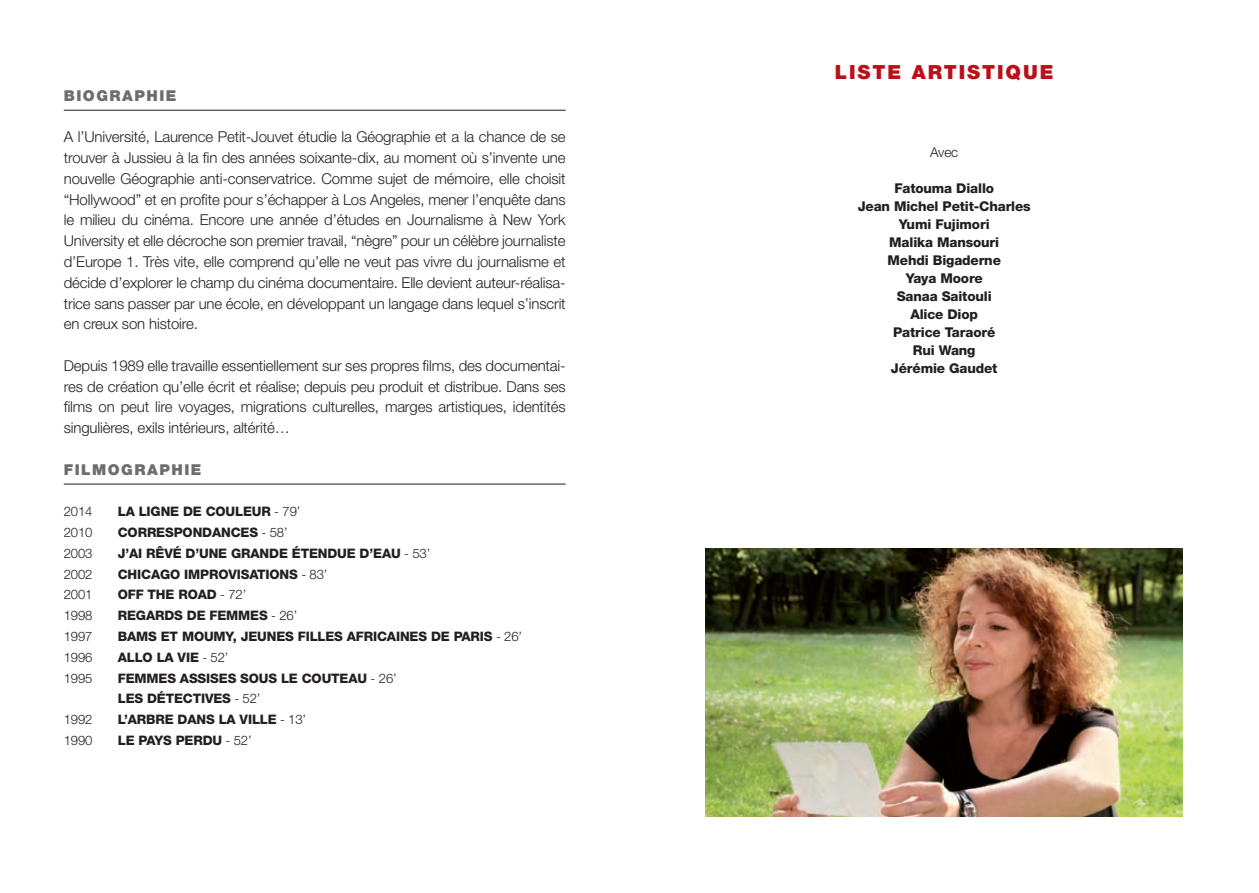
<style>
.page{position:relative;width:1259px;height:893px;background:#fff}
.page>*{position:absolute;margin:0;border:0;box-sizing:border-box;transform-origin:0 0}
.t1{font:900 19.5px "Helvetica Neue";letter-spacing:.1em;color:#bb1018}
.t2{font:300 15px/20.9px "Helvetica Neue";letter-spacing:-.01em;color:#231f20;text-align:justify}
.t3{font:900 15px "Helvetica Neue";letter-spacing:.1em;color:#6c6d70}
.t4{font:800 13.5px/18px "Helvetica Neue";letter-spacing:-.01em;color:#231f20;text-align:center}
.t5{font:300 13.5px "Helvetica Neue";color:#231f20}
.t6{font:800 13.05px/20.9px "Helvetica Neue";letter-spacing:-.01em;color:#231f20}
.t7{font:300 13.05px "Helvetica Neue";letter-spacing:-.01em;color:#231f20}
.t8{font:800 13.05px "Helvetica Neue";letter-spacing:.05em;color:#231f20}
.s1{font-weight:300}
.s2{font-weight:800}
</style>
<div class="page">
<hr style="left:64px;top:110px;width:502px;height:1px;background:#231f20">
<hr style="left:64px;top:484px;width:502px;height:1px;background:#231f20">
<img style="left:705px;top:548px;width:477px;height:269px">
<p class="t3" style="left:64px;top:87px;width:59px">BIOGRAP</p>
<p class="t3" style="left:147px;top:87px;width:31px">HIE</p>
<p class="t2" style="left:64px;top:126px;width:503px">A l’Université, Laurence Petit-Jouvet étudie la Géographie et a la chance de se trouver à Jussieu à la fin des années soixante-dix, au moment où s’invente une nouvelle Géographie anti-conservatrice. Comme sujet de mémoire, elle choisit “Hollywood” et en profite pour s’échapper à Los Angeles, mener l’enquête dans le milieu du cinéma. Encore une année d’études en Journalisme à New York University et elle décroche son premier travail, “nègre” pour un célèbre journaliste d’Europe 1. Très vite, elle comprend qu’elle ne veut pas vivre du journalisme et décide d’explorer le champ du cinéma documentaire. Elle devient auteur-réalisa&shy;trice sans passer par une école, en développant un langage dans lequel s’inscrit en creux son histoire.</p>
<p class="t2" style="left:64px;top:355px;width:503px">Depuis 1989 elle travaille essentiellement sur ses propres films, des documentai&shy;res de création qu’elle écrit et réalise; depuis peu produit et distribue. Dans ses films on peut lire voyages, migrations culturelles, marges artistiques, identités singulières, exils intérieurs, altérité…</p>
<p class="t3" style="left:64px;top:460px;width:84px">FILMOGRAP</p>
<p class="t3" style="left:171px;top:460px;width:31px">HIE</p>
<p class="t7" style="left:64px;top:504px;width:30px">2014</p>
<p class="t8" style="left:118px;top:504px;width:184px">LA LIGNE DE COULEUR <span class="s1">- 79’</span></p>
<p class="t7" style="left:64px;top:524px;width:30px">2010</p>
<p class="t6" style="left:118px;top:522px;width:86px">CORRESPONDANC</p>
<p class="t7" style="left:240px;top:524px;width:49px"><span class="s2">ES</span> - 58’</p>
<p class="t7" style="left:64px;top:545px;width:30px">2003</p>
<p class="t6" style="left:118px;top:543px;width:144px">J’AI RÊVÉ D’UN E G RAND</p>
<p class="t6" style="left:279px;top:543px;width:50px">E ÉTENDU</p>
<p class="t6" style="left:347px;top:543px;width:85px">E D’EAU <span class="s1">- 53’</span></p>
<p class="t7" style="left:64px;top:566px;width:30px">2002</p>
<p class="t6" style="left:118px;top:564px;width:34px">CHICAG</p>
<p class="t6" style="left:170px;top:564px;width:159px">O IMPROVISATIONS <span class="s1">- 83’</span></p>
<p class="t7" style="left:64px;top:587px;width:30px">2001</p>
<p class="t6" style="left:118px;top:584px;width:10px">OFF</p>
<p class="t6" style="left:148px;top:584px;width:100px">THE ROAD <span class="s1">- 72’</span></p>
<p class="t7" style="left:64px;top:608px;width:30px">1998</p>
<p class="t6" style="left:118px;top:605px;width:181px">REGARDS DE FEMM ES <span class="s1">- 26’</span></p>
<p class="t7" style="left:64px;top:628px;width:30px">1997</p>
<p class="t6" style="left:118px;top:626px;width:98px">BAMS ET MOUMY</p>
<p class="t6" style="left:233px;top:626px;width:291px">, J EUN ES FILLES AFRICAINES DE PARIS <span class="s1">- 26’</span></p>
<p class="t7" style="left:64px;top:649px;width:30px">1996</p>
<p class="t6" style="left:118px;top:647px;width:112px">ALLO LA VIE <span class="s1">- 52’</span></p>
<p class="t7" style="left:64px;top:670px;width:30px">1995</p>
<p class="t6" style="left:118px;top:667px;width:280px">FEMM ES ASSISES SOUS LE COUTEAU <span class="s1">- 26’<br></span>LES DÉTECTIVES <span class="s1">- 52’</span></p>
<p class="t7" style="left:64px;top:711px;width:30px">1992</p>
<p class="t6" style="left:118px;top:709px;width:70px">L’ARBRE DAN</p>
<p class="t6" style="left:206px;top:709px;width:102px">S LA VILLE <span class="s1">- 13’</span></p>
<p class="t7" style="left:64px;top:732px;width:30px">1990</p>
<p class="t6" style="left:118px;top:730px;width:135px">LE PAYS PERDU <span class="s1">- 52’</span></p>
<h1 class="t1" style="left:835px;top:60px;width:220px">LISTE ARTISTIQUE</h1>
<p class="t5" style="left:930px;top:144px;width:30px">Avec</p>
<p class="t4" style="left:857px;top:179px;width:175px">FATOUMA DIALLO<br>JEAN MICHEL PETIT-CHARLES<br>YUMI FUJIMORI<br>MALIKA MANSOURI<br>MEHDI BIGADERNE<br>YAYA MOORE<br>SANAA SAITOULI<br>ALICE DIOP<br>PATRICE TARAORÉ<br>RUI WANG<br>JÉRÉMIE GAUDET</p>
</div>
